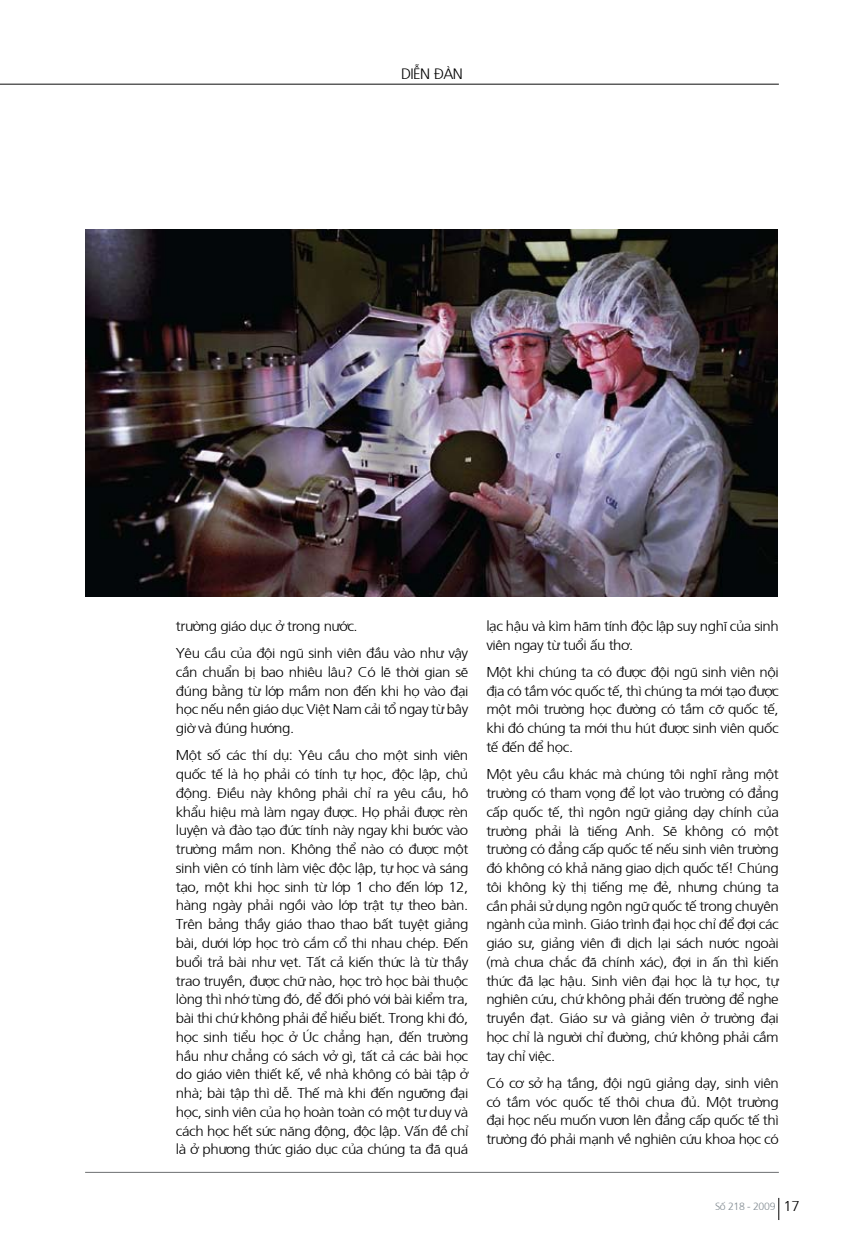
<style>
.page{position:relative;width:864px;height:1242px;background:#fff}
.page>*{position:absolute;margin:0;border:0;box-sizing:border-box;transform-origin:0 0}
.t1{font:300 15px "Frutiger";color:#000}
.t2{font:300 14.25px/18.8px "Frutiger";letter-spacing:-.03em;color:#000;text-align:justify;scale:1.05 1}
.t3{font:300 10.5px "Frutiger";letter-spacing:-.03em;color:#828b92}
.s1{font-size:14.25px;color:#000}
</style>
<div class="page">
<img style="left:85px;top:230px;width:692px;height:367px">
<hr style="left:0;top:84px;width:778px;height:1px;background:#0d0c0d">
<hr style="left:85px;top:1172px;width:693px;height:1px;background:#6d6f71">
<svg style="left:778px;top:1198px;width:1px;height:22px"></svg>
<p class="t1" style="left:401px;top:64px;width:63px">DIỄN ĐÀN</p>
<p class="t2" style="left:176px;top:611px;width:280px;line-height:27.3px">trường giáo dục ở trong nước.<br>Yêu cầu của đội ngũ sinh viên đầu vào như vậy</p>
<p class="t2" style="left:176px;top:661px;width:280px">cần chuẩn bị bao nhiêu lâu? Có lẽ thời gian sẽ đúng bằng từ lớp mầm non đến khi họ vào đại học nếu nền giáo dục Việt Nam cải tổ ngay từ bây giờ và đúng hướng.</p>
<p class="t2" style="left:176px;top:745px;width:280px">Một số các thí dụ: Yêu cầu cho một sinh viên quốc tế là họ phải có tính tự học, độc lập, chủ động. Điều này không phải chỉ ra yêu cầu, hô khẩu hiệu mà làm ngay được. Họ phải được rèn luyện và đào tạo đức tính này ngay khi bước vào trường mầm non. Không thể nào có được một sinh viên có tính làm việc độc lập, tự học và sáng tạo, một khi học sinh từ lớp 1 cho đến lớp 12, hàng ngày phải ngồi vào lớp trật tự theo bàn.<br>Trên bảng thầy giáo thao thao bất tuyệt giảng bài, dưới lớp học trò cắm cổ thi nhau chép. Đến buổi trả bài như vẹt. Tất cả kiến thức là từ thầy trao truyền, được chữ nào, học trò học bài thuộc lòng thì nhớ từng đó, để đối phó với bài kiểm tra, bài thi chứ không phải để hiểu biết. Trong khi đó, học sinh tiểu học ở Úc chẳng hạn, đến trường hầu như chẳng có sách vở gì, tất cả các bài học do giáo viên thiết kế, về nhà không có bài tập ở nhà; bài tập thì dễ. Thế mà khi đến ngưỡng đại học, sinh viên của họ hoàn toàn có một tư duy và cách học hết sức năng động, độc lập. Vấn đề chỉ là ở phương thức giáo dục của chúng ta đã quá</p>
<p class="t2" style="left:486px;top:615px;width:280px">lạc hậu và kìm hãm tính độc lập suy nghĩ của sinh viên ngay từ tuổi ấu thơ.</p>
<p class="t2" style="left:486px;top:661px;width:280px">Một khi chúng ta có được đội ngũ sinh viên nội địa có tầm vóc quốc tế, thì chúng ta mới tạo được một môi trường học đường có tầm cỡ quốc tế, khi đó chúng ta mới thu hút được sinh viên quốc tế đến để học.</p>
<p class="t2" style="left:486px;top:764px;width:280px">Một yêu cầu khác mà chúng tôi nghĩ rằng một trường có tham vọng để lọt vào trường có đẳng cấp quốc tế, thì ngôn ngữ giảng dạy chính của trường phải là tiếng Anh. Sẽ không có một trường có đẳng cấp quốc tế nếu sinh viên trường đó không có khả năng giao dịch quốc tế! Chúng tôi không kỳ thị tiếng mẹ đẻ, nhưng chúng ta cần phải sử dụng ngôn ngữ quốc tế trong chuyên ngành của mình. Giáo trình đại học chỉ để đợi các giáo sư, giảng viên đi dịch lại sách nước ngoài (mà chưa chắc đã chính xác), đợi in ấn thì kiến thức đã lạc hậu. Sinh viên đại học là tự học, tự nghiên cứu, chứ không phải đến trường để nghe truyền đạt. Giáo sư và giảng viên ở trường đại học chỉ là người chỉ đường, chứ không phải cầm tay chỉ việc.</p>
<p class="t2" style="left:486px;top:1072px;width:280px">Có cơ sở hạ tầng, đội ngũ giảng dạy, sinh viên có tầm vóc quốc tế thôi chưa đủ. Một trường đại học nếu muốn vươn lên đẳng cấp quốc tế thì trường đó phải mạnh về nghiên cứu khoa học có</p>
<p class="t3" style="left:714px;top:1198px;width:86px">Số 218 - 2009 <span class="s1">17</span></p>
</div>
